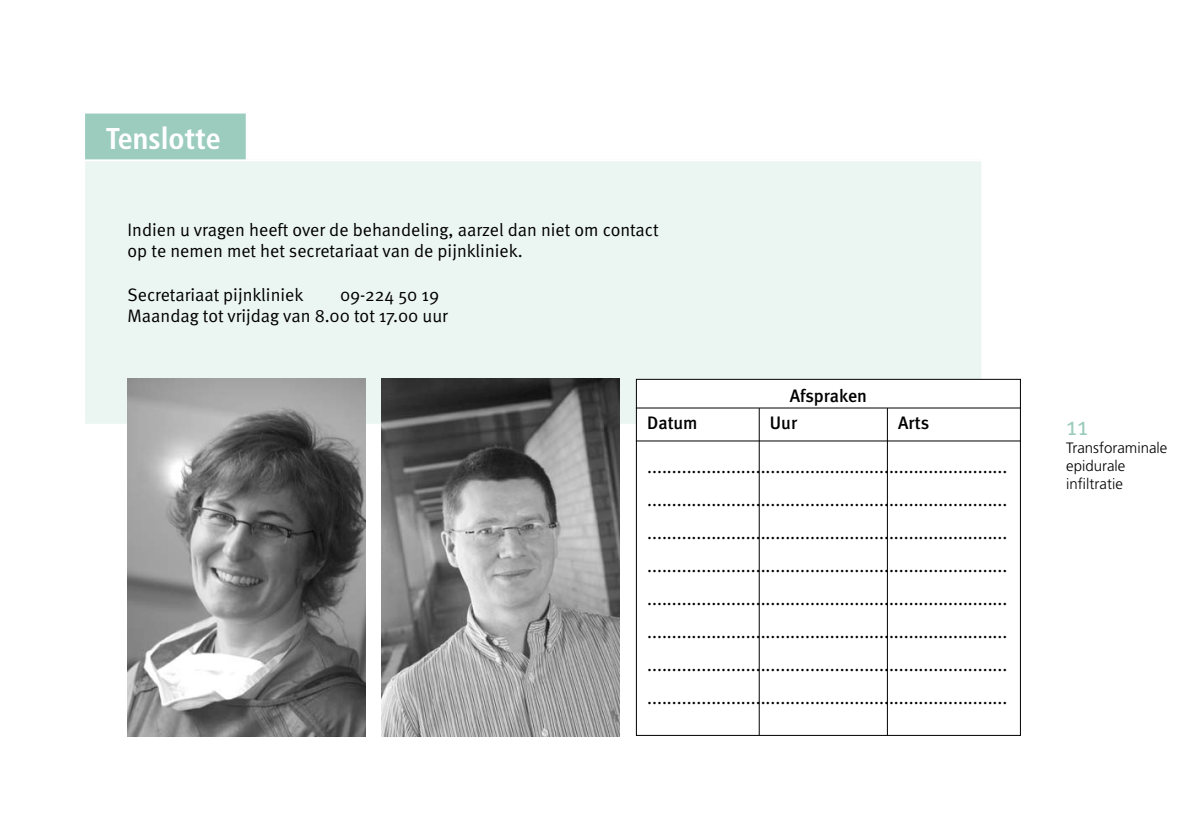
<style>
.page{position:relative;width:1191px;height:840px;background:#fff}
.page>*{position:absolute;margin:0;border:0;box-sizing:border-box;transform-origin:0 0}
.t1{font:700 condensed 30px "Frutiger";color:#fff}
.t2{font:26px "Meta Normal";color:#9cccbe}
.t3{font:18px/33px "Meta Normal";color:#000}
.t4{font:500 18px "Meta";color:#000}
.t5{font:300 15px/18px "Frutiger";color:#000}
</style>
<div class="page">
<div style="left:86px;top:160px;width:894px;height:262px;background:#ebf5f2"></div>
<img style="left:128px;top:378px;width:237px;height:358px">
<img style="left:382px;top:378px;width:238px;height:358px">
<div style="left:86px;top:114px;width:159px;height:45px;background:#9cccbe"></div>
<div style="left:85px;top:113px;width:161px;height:47px;border:2px solid #9cccbe"></div>
<hr style="left:69px;top:159px;width:981px;height:2px;background:#fff">
<div style="left:636px;top:379px;width:384px;height:356px;background:#fff"></div>
<div style="left:636px;top:378px;width:385px;height:357px;border:1px solid #000"></div>
<hr style="left:636px;top:407px;width:385px;height:1px;background:#000">
<hr style="left:636px;top:440px;width:385px;height:1px;background:#000">
<hr style="left:758px;top:408px;width:1px;height:326px;background:#000">
<hr style="left:887px;top:408px;width:1px;height:326px;background:#000">
<h1 class="t1" style="left:106px;top:120px;width:116px">Tenslotte</h1>
<p class="t3" style="left:128px;top:218px;width:532px;line-height:21.6px">Indien u vragen heeft over de behandeling, aarzel dan niet om contact op te nemen met het secretariaat van de pijnkliniek.</p>
<p class="t3" style="left:128px;top:277px;width:177px">Secretariaat pijnkliniek</p>
<p class="t3" style="left:128px;top:283px;width:322px;line-height:21.6px;text-indent:212px">09-224 50 19<br>Maandag tot vrijdag van 8.00 tot 17.00 uur</p>
<p class="t4" style="left:789px;top:385px;width:79px">Afspraken</p>
<p class="t4" style="left:647px;top:412px;width:52px">Datum</p>
<p class="t4" style="left:770px;top:412px;width:29px">Uur</p>
<p class="t4" style="left:898px;top:412px;width:33px">Arts</p>
<p class="t3" style="left:647px;top:450px;width:362px;text-align:justify">......................................................................... ......................................................................... ......................................................................... ......................................................................... ......................................................................... ......................................................................... ......................................................................... .........................................................................</p>
<h2 class="t2" style="left:1066px;top:410px;width:24px">11</h2>
<p class="t5" style="left:1066px;top:439px;width:103px">Transforaminale epidurale infiltratie</p>
</div>
